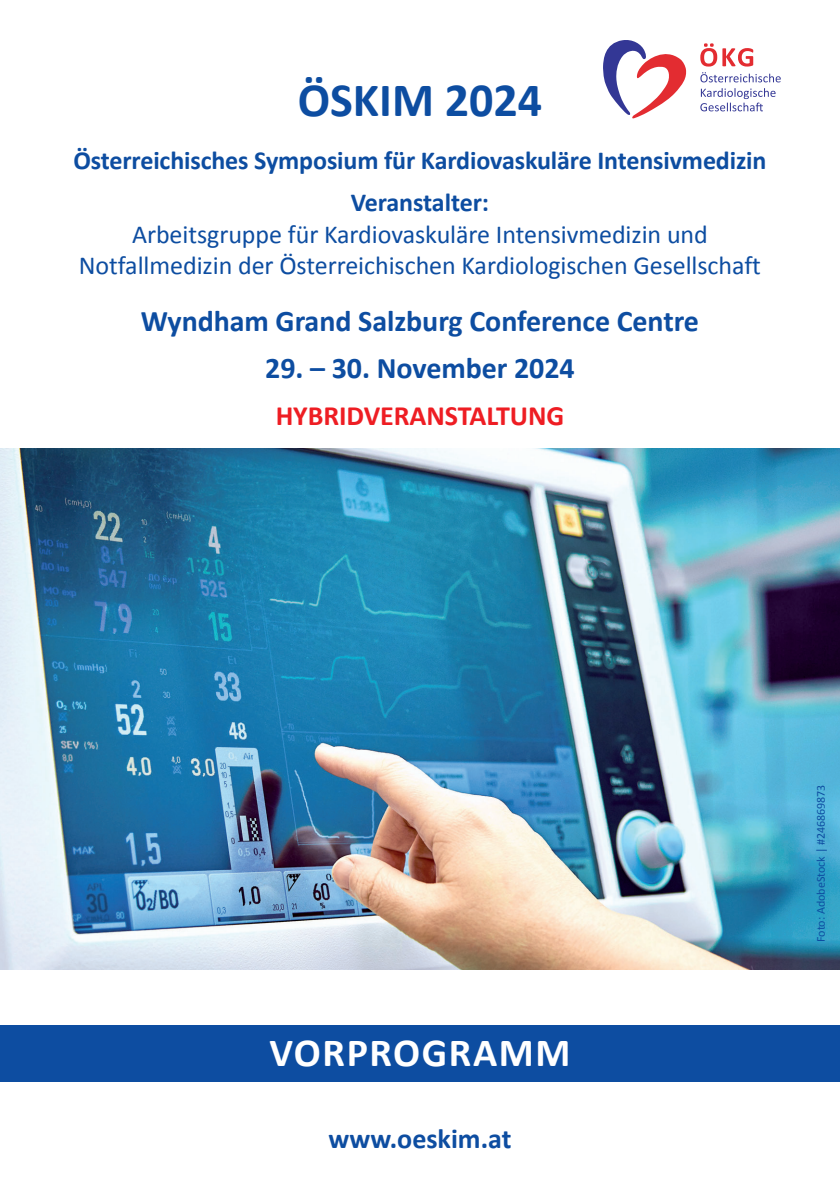
<style>
.page{position:relative;width:840px;height:1191px;background:#fff}
.page>*{position:absolute;margin:0;border:0;box-sizing:border-box;transform-origin:0 0}
.t1{font:700 48px "Calibri";color:#0d4da1}
.t2{font:700 40px "Calibri";letter-spacing:.04em;color:#fff}
.t3{font:700 30px "Calibri";letter-spacing:-.005em;color:#0d4da1}
.t4{font:700 28px "Calibri";letter-spacing:-.005em;color:#ee1d23}
.t5{font:700 28px "Calibri";color:#0d4da1}
.t6{font:26px/31.2px "Calibri";letter-spacing:-.005em;color:#0d4da1;text-align:center}
.t7{font:700 26px "Calibri";letter-spacing:-.005em;color:#0d4da1}
.t8{font:12px "Calibri";color:#0d4da1}
.s1{font-weight:700}
</style>
<div class="page">
<div style="left:0;top:1025px;width:839px;height:57px;background:#0d4da1"></div>
<svg style="left:603px;top:40px;width:83px;height:79px"></svg>
<svg style="left:700px;top:88px;width:75px;height:23px"></svg>
<svg style="left:700px;top:43px;width:80px;height:39px"></svg>
<img style="left:0;top:448px;width:839px;height:522px">
<p class="t1" style="left:297px;top:71px;width:246px">ÖSKIM 2024</p>
<p class="t7" style="left:73px;top:144px;width:694px">Österreichisches Symposium für Kardiovaskuläre Intensivmedizin</p>
<p class="t6" style="left:79px;top:187px;width:683px"><span class="s1">Veranstalter:<br></span>Arbeitsgruppe für Kardiovaskuläre Intensivmedizin und<br>Notfall medizin der Österreichischen Kardiologischen Gesellschaft</p>
<p class="t3" style="left:141px;top:302px;width:559px">Wyndham Grand Salzburg Conference Centre</p>
<p class="t3" style="left:265px;top:349px;width:311px">29. – 30. November 2024</p>
<p class="t4" style="left:275px;top:399px;width:290px">HYBRIDVERANSTALTUNG</p>
<p class="t2" style="left:269px;top:1027px;width:302px">VORPROGRAMM</p>
<p class="t5" style="left:328px;top:1121px;width:184px">www.oeskim.at</p>
<p class="t8" style="left:812px;top:942px;width:159px;rotate:-90deg">Foto: AdobeStock | #246869873</p>
</div>
